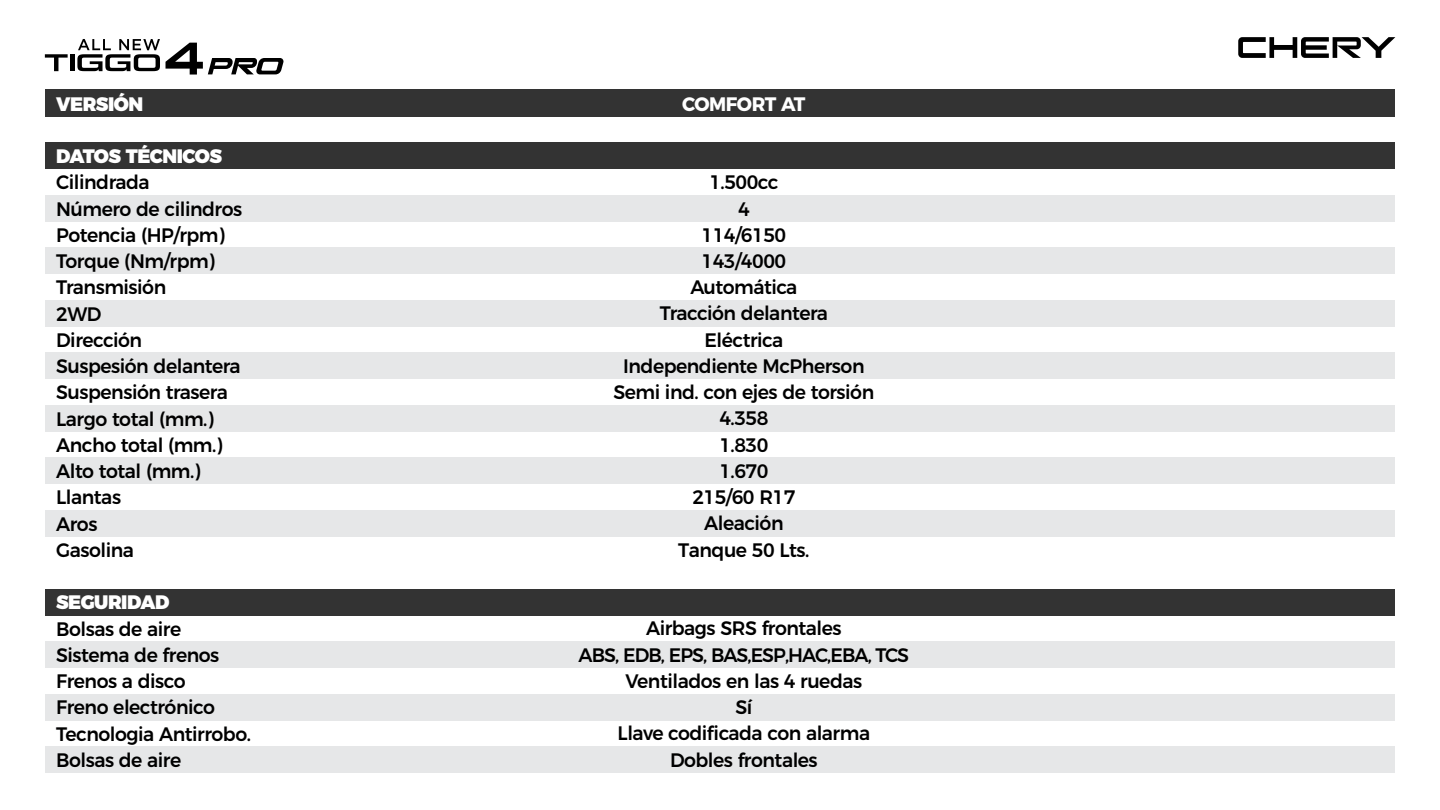
<style>
.page{position:relative;width:1440px;height:810px;background:#fff}
.page>*{position:absolute;margin:0;border:0;box-sizing:border-box;transform-origin:0 0}
.t1{font:500 19.5px/26.2px "Montserrat";letter-spacing:-.025em;color:#000}
.t2{font:900 19.5px "Montserrat";letter-spacing:-.025em;color:#fff}
.t3{font:700 19.5px "Montserrat";letter-spacing:-.025em;color:#fff}
</style>
<div class="page">
<div style="left:45px;top:89px;width:1350px;height:28px;background:#333"></div>
<div style="left:45px;top:142px;width:1350px;height:28px;background:#333"></div>
<div style="left:45px;top:195px;width:1350px;height:27px;background:#e6e7e8"></div>
<div style="left:45px;top:248px;width:1350px;height:26px;background:#e6e7e8"></div>
<div style="left:45px;top:300px;width:1350px;height:27px;background:#e6e7e8"></div>
<div style="left:45px;top:352px;width:1350px;height:28px;background:#e6e7e8"></div>
<div style="left:45px;top:405px;width:1350px;height:27px;background:#e6e7e8"></div>
<div style="left:45px;top:458px;width:1350px;height:26px;background:#e6e7e8"></div>
<div style="left:45px;top:510px;width:1350px;height:27px;background:#e6e7e8"></div>
<div style="left:45px;top:589px;width:1350px;height:27px;background:#333"></div>
<div style="left:45px;top:641px;width:1350px;height:27px;background:#e6e7e8"></div>
<div style="left:45px;top:694px;width:1350px;height:27px;background:#e6e7e8"></div>
<div style="left:45px;top:746px;width:1350px;height:27px;background:#e6e7e8"></div>
<svg style="left:1238px;top:37px;width:157px;height:21px"></svg>
<svg style="left:45px;top:54px;width:23px;height:17px"></svg>
<div style="left:70px;top:54px;width:5px;height:17px;background:#000"></div>
<svg style="left:77px;top:39px;width:83px;height:32px"></svg>
<svg style="left:166px;top:43px;width:118px;height:32px"></svg>
<p class="t2" style="left:56px;top:87px;width:89px">VERSIÓN</p>
<p class="t2" style="left:56px;top:140px;width:167px">DATOS TÉCNICOS</p>
<p class="t1" style="left:56px;top:168px;width:188px">Cilindrada<br>Número de cilindros<br>Potencia (HP/rpm)<br>Torque (Nm/rpm)<br>Transmisión<br>2WD<br>Dirección<br>Suspesión delantera<br>Suspensión trasera<br>Largo total (mm.)<br>Ancho total (mm.)<br>Alto total (mm.)<br>Llantas<br>Aros<br>Gasolina</p>
<p class="t2" style="left:56px;top:586px;width:115px">SEGURIDAD</p>
<p class="t1" style="left:56px;top:614px;width:196px">Bolsas de aire<br>Sistema de frenos<br>Frenos a disco<br>Freno electrónico<br>Tecnologia Antirrobo.<br>Bolsas de aire</p>
<p class="t3" style="left:682px;top:88px;width:125px">COMFORT AT</p>
<p class="t1" style="left:613px;top:168px;width:262px;text-align:center">1.500cc<br>4<br>114/6150<br>143/4000<br>Automática<br>Tracción delantera<br>Eléctrica<br>Independiente McPherson<br>Semi ind. con ejes de torsión<br>4.358<br>1.830<br>1.670<br>215/60 R17<br>Aleación<br>Tanque 50 Lts.</p>
<p class="t1" style="left:579px;top:614px;width:332px;text-align:center">Airbags SRS frontales<br>ABS, EDB, EPS, BAS,ESP,HAC,EBA, TCS<br>Ventilados en las 4 ruedas<br>Sí<br>Llave codificada con alarma<br>Dobles frontales</p>
</div>
